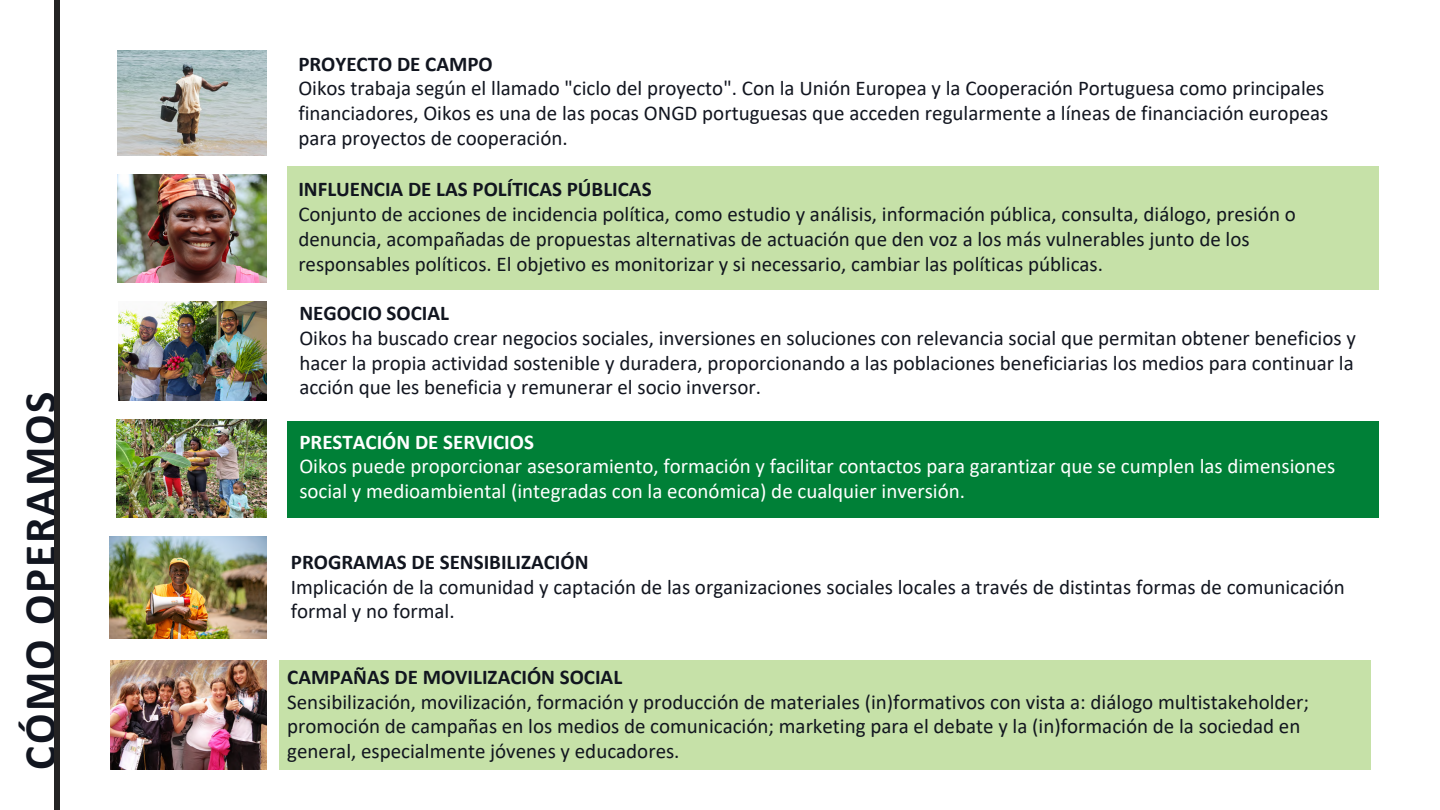
<style>
.page{position:relative;width:1440px;height:810px;background:#fff}
.page>*{position:absolute;margin:0;border:0;box-sizing:border-box;transform-origin:0 0}
.t1{font:700 45px "Calibri";letter-spacing:.045em;color:#11151f}
.t2{font:21px/24.8px "Calibri";color:#11151f}
.t3{font:21px/24.8px "Calibri";color:#fff}
.t4{font:700 21px "Calibri";color:#11151f}
.t5{font:700 21px "Calibri";color:#fff}
</style>
<div class="page">
<div style="left:287px;top:167px;width:1091px;height:123px;background:#c6e1a8"></div>
<img style="left:119px;top:301px;width:147px;height:100px">
<img style="left:116px;top:419px;width:151px;height:99px">
<div style="left:287px;top:421px;width:1091px;height:97px;background:#008037"></div>
<img style="left:117px;top:174px;width:150px;height:108px">
<img style="left:117px;top:50px;width:150px;height:105px">
<div style="left:54px;top:0;width:6px;height:810px;background:#242323"></div>
<div style="left:280px;top:661px;width:1091px;height:109px;background:#c6e1a8"></div>
<img style="left:111px;top:660px;width:156px;height:110px">
<img style="left:110px;top:537px;width:157px;height:102px">
<p class="t1" style="left:21px;top:770px;width:380px;rotate:-90deg">CÓMO OPERAMOS</p>
<p class="t4" style="left:298px;top:55px;width:196px">PROYECTO DE CAMPO</p>
<p class="t2" style="left:298px;top:78px;width:1032px">Oikos trabaja según el llamado "ciclo del proyecto". Con la Unión Europea y la Cooperación Portuguesa como principales financiadores, Oikos es una de las pocas ONGD portuguesas que acceden regularmente a líneas de financiación europeas para proyectos de cooperación.</p>
<p class="t4" style="left:298px;top:181px;width:355px">INFLUENCIA DE LAS POLÍTICAS PÚBLICAS</p>
<p class="t2" style="left:298px;top:203px;width:999px">Conjunto de acciones de incidencia política, como estudio y análisis, información pública, consulta, diálogo, presión o denuncia, acompañadas de propuestas alternativas de actuación que den voz a los más vulnerables junto de los responsables políticos. El objetivo es monitorizar y si necessario, cambiar las políticas públicas.</p>
<p class="t4" style="left:299px;top:304px;width:151px">NEGOCIO SOCIAL</p>
<p class="t2" style="left:299px;top:327px;width:1058px;text-align:justify">Oikos ha buscado crear negocios sociales, inversiones en soluciones con relevancia social que permitan obtener beneficios y hacer la propia actividad sostenible y duradera, proporcionando a las poblaciones beneficiarias los medios para continuar la acción que les beneficia y remunerar el socio inversor.</p>
<p class="t5" style="left:299px;top:433px;width:236px">PRESTACIÓN DE SERVICIOS</p>
<p class="t3" style="left:299px;top:456px;width:1037px">Oikos puede proporcionar asesoramiento, formación y facilitar contactos para garantizar que se cumplen las dimensiones social y medioambiental (integradas con la económica) de cualquier inversión.</p>
<p class="t4" style="left:291px;top:553px;width:299px">PROGRAMAS DE SENSIBILIZACIÓN</p>
<p class="t2" style="left:291px;top:576px;width:1056px">Implicación de la comunidad y captación de las organizaciones sociales locales a través de distintas formas de comunicación formal y no formal.</p>
<p class="t4" style="left:287px;top:668px;width:336px">CAMPAÑAS DE MOVILIZACIÓN SOCIAL</p>
<p class="t2" style="left:287px;top:691px;width:1023px">Sensibilización, movilización, formación y producción de materiales (in)formativos con vista a: diálogo multistakeholder; promoción de campañas en los medios de comunicación; marketing para el debate y la (in)formación de la sociedad en general, especialmente jóvenes y educadores.</p>
</div>
